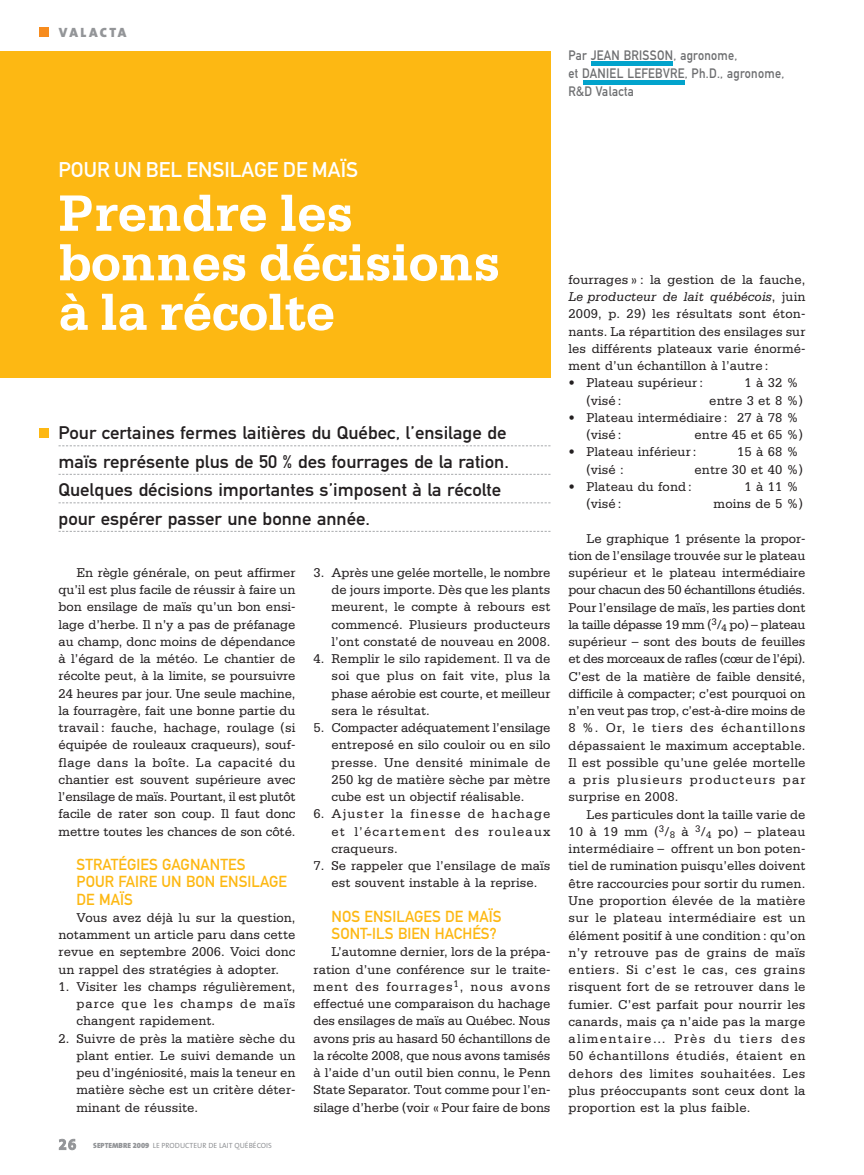
<style>
.page{position:relative;width:864px;height:1175px;background:#fff}
.page>*{position:absolute;margin:0;border:0;box-sizing:border-box;transform-origin:0 0}
.t1{font:700 54px/49.5px "Serifa";letter-spacing:-.01em;color:#fff}
.t2{font:21px "DIN Mittelschrift";color:#fff}
.t3{font:18px/28.5px "DIN Mittelschrift";color:#231f20;scale:1.05 1}
.t4{font:15.75px/17.2px "DIN Mittelschrift";letter-spacing:.005em;color:#fdb813}
.t5{font:13.5px/17.2px "Serifa";letter-spacing:.005em;color:#231f20;text-align:justify}
.t6{font:13.5px/18px "DIN Mittelschrift";letter-spacing:.025em;color:#6d6e70;scale:.9 1}
.t7{font:900 13.5px "The Sans";letter-spacing:.165em;color:#939598}
.t8{font:7.5px "The Sans";color:#939598}
.s1{font-family:"The Sans Bold Expert";font-size:15px}
.s2{font-weight:900}
.s3{font-family:"The Sans Black Expert"}
.s4{font-style:italic}
</style>
<div class="page">
<div style="left:0;top:51px;width:550px;height:327px;background:#fdb813"></div>
<div style="left:39px;top:28px;width:9px;height:9px;background:#f78c1e"></div>
<div style="left:39px;top:428px;width:9px;height:9px;background:#fdb813"></div>
<svg style="left:59px;top:445px;width:491px;height:1px"></svg>
<svg style="left:59px;top:474px;width:491px;height:1px"></svg>
<svg style="left:59px;top:502px;width:491px;height:1px"></svg>
<svg style="left:59px;top:531px;width:491px;height:1px"></svg>
<div style="left:591px;top:61px;width:82px;height:5px;background:#02a3cc"></div>
<hr style="left:583px;top:80px;width:102px;height:4px;background:#02a3cc">
<p class="t7" style="left:59px;top:27px;width:69px">VALACTA</p>
<p class="t6" style="left:568px;top:48px;width:241px">Par JEAN BRISSON, agronome,<br>et DANIEL LEFEBVRE, Ph.D., agronome,<br>R&amp;D Valacta</p>
<h2 class="t2" style="left:59px;top:162px;width:301px">POUR UN BEL ENSILAGE DE MAÏS</h2>
<h1 class="t1" style="left:59px;top:193px;width:443px">Prendre les bonnes décisions à la récolte</h1>
<h3 class="t3" style="left:59px;top:420px;width:430px">Pour certaines fermes laitières du Québec, l’ensilage de maïs représente plus de 50 % des fourrages de la ration.<br>Quelques décisions importantes s’imposent à la récolte pour espérer passer une bonne année.</h3>
<p class="t5" style="left:59px;top:565px;width:238px;text-indent:18px">En règle générale, on peut affirmer qu’il est plus facile de réussir à faire un bon ensilage de maïs qu’un bon ensi&shy;lage d’herbe. Il n’y a pas de préfanage au champ, donc moins de dépendance à l’égard de la météo. Le chantier de récolte peut, à la limite, se poursuivre 24 heures par jour. Une seule machine, la fourragère, fait une bonne partie du travail : fauche, hachage, roulage (si équipée de rouleaux craqueurs), souf&shy;flage dans la boîte. La capacité du chantier est souvent supérieure avec l’ensilage de maïs. Pourtant, il est plutôt facile de rater son coup. Il faut donc mettre toutes les chances de son côté.</p>
<p class="t4" style="left:77px;top:857px;width:212px">STRATÉGIES GAGNANTES<br>POUR FAIRE UN BON ENSILAGE<br>DE MAÏS</p>
<p class="t5" style="left:59px;top:910px;width:238px;text-indent:18px">Vous avez déjà lu sur la question, notamment un article paru dans cette revue en septembre 2006. Voici donc un rappel des stratégies à adopter.</p>
<p class="t5" style="left:77px;top:979px;width:220px;text-indent:-18px">1. Visiter les champs régulièrement, parce que les champs de maïs changent rapidement.</p>
<p class="t5" style="left:77px;top:1030px;width:220px;text-indent:-18px">2. Suivre de près la matière sèche du plant entier. Le suivi demande un peu d’ingéniosité, mais la teneur en matière sèche est un critère déter&shy;minant de réussite.</p>
<p class="t8" style="left:59px;top:1142px;width:215px"><span class="s1">26</span> <span class="s2">SEPTEMBRE</span> <span class="s3">2009</span> LE PRODUCTEUR DE LAIT QUÉBÉCOIS</p>
<p class="t5" style="left:332px;top:565px;width:220px;text-indent:-18px">3. Après une gelée mortelle, le nombre de jours importe. Dès que les plants meurent, le compte à rebours est commencé. Plusieurs producteurs l’ont constaté de nouveau en 2008.</p>
<p class="t5" style="left:332px;top:651px;width:221px;text-indent:-18px">4. Remplir le silo rapidement. Il va de soi que plus on fait vite, plus la phase aérobie est courte, et meilleur sera le résultat.</p>
<p class="t5" style="left:332px;top:720px;width:221px;text-indent:-18px">5. Compacter adéquatement l’ensilage entreposé en silo couloir ou en silo presse. Une densité minimale de 250 kg de matière sèche par mètre cube est un objectif réalisable.</p>
<p class="t5" style="left:332px;top:806px;width:220px;text-indent:-18px">6. Ajuster la finesse de hachage et l’écartement des rouleaux craqueurs.</p>
<p class="t5" style="left:314px;top:858px;width:239px;text-align:center">7. Se rappeler que l’ensilage de maïs est souvent instable à la reprise.</p>
<p class="t4" style="left:332px;top:909px;width:172px">NOS ENSILAGES DE MAÏS<br>SONT-ILS BIEN HACHÉS?</p>
<p class="t5" style="left:314px;top:944px;width:238px;text-indent:18px">L’automne dernier, lors de la prépa&shy;ration d’une conférence sur le traite&shy;ment des fourrages<sup>1</sup>, nous avons effectué une comparaison du hachage des ensilages de maïs au Québec. Nous avons pris au hasard 50 échantillons de la récolte 2008, que nous avons tamisés à l’aide d’un outil bien connu, le Penn State Separator. Tout comme pour l’en&shy;silage d’herbe (voir «Pour faire de bons</p>
<p class="t5" style="left:568px;top:272px;width:239px">fourrages » : la gestion de la fauche, <span class="s4">Le producteur de lait québécois</span>, juin 2009, p. 29) les résultats sont éton&shy;nants. La répartition des ensilages sur les différents plateaux varie énormé&shy;ment d’un échantillon à l’autre :</p>
<p class="t5" style="left:568px;top:375px;width:136px">• Plateau supérieur :</p>
<p class="t5" style="left:745px;top:375px;width:55px">1 à 32 %</p>
<p class="t5" style="left:586px;top:392px;width:37px">(visé :</p>
<p class="t5" style="left:709px;top:392px;width:95px">entre 3 et 8 %)</p>
<p class="t5" style="left:586px;top:410px;width:213px;text-indent:-18px">• Plateau intermédiaire : 27 à 78 % (visé :</p>
<p class="t5" style="left:695px;top:427px;width:110px">entre 45 et 65 %)</p>
<p class="t5" style="left:568px;top:444px;width:130px">• Plateau inférieur :</p>
<p class="t5" style="left:737px;top:444px;width:63px">15 à 68 %</p>
<p class="t5" style="left:586px;top:461px;width:39px">(visé :</p>
<p class="t5" style="left:695px;top:461px;width:110px">entre 30 et 40 %)</p>
<p class="t5" style="left:568px;top:479px;width:125px">• Plateau du fond :</p>
<p class="t5" style="left:745px;top:479px;width:55px">1 à 11 %</p>
<p class="t5" style="left:586px;top:496px;width:37px">(visé :</p>
<p class="t5" style="left:714px;top:496px;width:91px">moins de 5 %)</p>
<p class="t5" style="left:568px;top:530px;width:239px;text-indent:18px">Le graphique 1 présente la propor&shy;tion de l’ensilage trouvée sur le plateau supérieur et le plateau intermédiaire pour chacun des 50 échantillons étudiés.<br>Pour l’ensilage de maïs, les parties dont la taille dépasse 19 mm (<sup>3</sup>/<sub>4</sub> po) – plateau supérieur – sont des bouts de feuilles et des morceaux de rafles (cœur de l’épi).<br>C’est de la matière de faible densité, difficile à compacter; c’est pourquoi on n’en veut pas trop, c’est-à-dire moins de 8 %. Or, le tiers des échantillons dépassaient le maximum acceptable.<br>Il est possible qu’une gelée mortelle a pris plusieurs producteurs par surprise en 2008.</p>
<p class="t5" style="left:568px;top:806px;width:239px;text-indent:18px">Les particules dont la taille varie de 10 à 19 mm (<sup>3</sup>/<sub>8</sub> à <sup>3</sup>/<sub>4</sub> po) – plateau intermédiaire – offrent un bon poten&shy;tiel de rumination puisqu’elles doivent être raccourcies pour sortir du rumen.<br>Une proportion élevée de la matière sur le plateau intermédiaire est un élément positif à une condition : qu’on n’y retrouve pas de grains de maïs entiers. Si c’est le cas, ces grains risquent fort de se retrouver dans le fumier. C’est parfait pour nourrir les canards, mais ça n’aide pas la marge alimentaire… Près du tiers des 50 échantillons étudiés, étaient en dehors des limites souhaitées. Les plus préoccupants sont ceux dont la proportion est la plus faible.</p>
</div>
